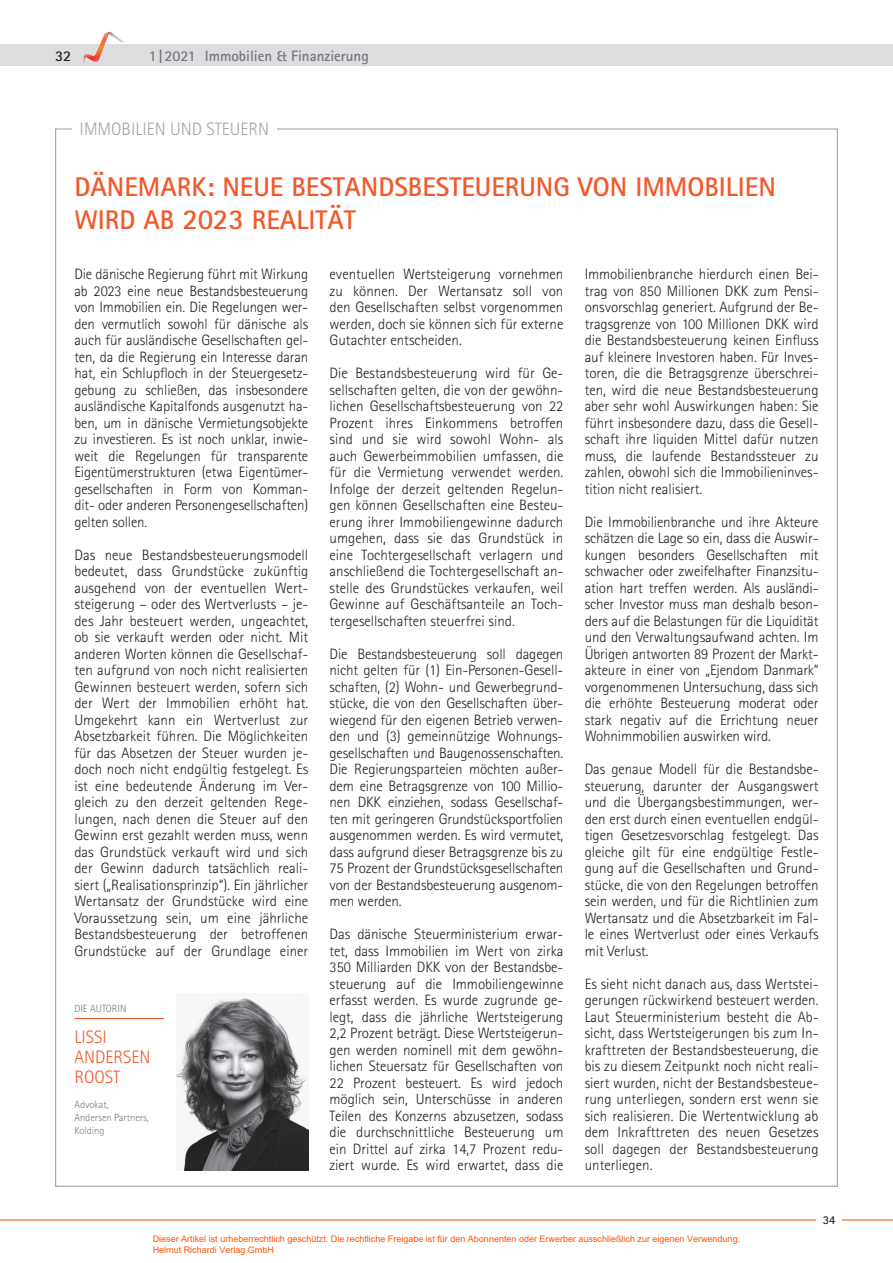
<style>
.page{position:relative;width:893px;height:1263px;background:#fff}
.page>*{position:absolute;margin:0;border:0;box-sizing:border-box;transform-origin:0 0}
.t1{font:700 27px/33px "Rotis Sans Serif";color:#f15929}
.t2{font:300 18px "Rotis Sans Serif";color:#a3a4a8}
.t3{font:300 18px/20.2px "Rotis Sans Serif";color:#f15929}
.t4{font:300 15px/16.5px "Rotis Sans Serif";letter-spacing:-.005em;color:#231f20;text-align:justify}
.t5{font:700 15px "Rotis Sans Serif";color:#76787b}
.t6{font:700 15px "Rotis Sans Serif";color:#231f20}
.t7{font:700 12px "Rotis Sans Serif";color:#231f20}
.t8{font:300 10.5px/12.6px "Rotis Sans Serif";color:#76787b}
.t9{font:9px/10.8px "Arial";color:#ff5400}
.s1{font-size:28.8px}
</style>
<div class="page">
<hr style="left:0;top:1219px;width:893px;height:1px;background:#f15929">
<div style="left:0;top:45px;width:893px;height:21px;background:#dcdddf"></div>
<svg style="left:83px;top:31px;width:41px;height:33px"></svg>
<div style="left:816px;top:1214px;width:26px;height:13px;background:#fff"></div>
<img style="left:176px;top:998px;width:132px;height:172px">
<hr style="left:74px;top:1018px;width:90px;height:1px;background:#f15929">
<p class="t6" style="left:55px;top:46px;width:18px">32</p>
<p class="t5" style="left:149px;top:46px;width:222px">1|2021 Immobilien &amp; Finanzierung</p>
<p class="t2" style="left:80px;top:119px;width:191px">IMMOBILIEN UND STEUERN</p>
<h1 class="t1" style="left:74px;top:170px;width:703px">DÄNEMARK: NEUE BESTANDSBESTEUERUNG VON IMMOBILIEN<br>WIRD AB <span class="s1">2023</span> REALITÄT</h1>
<p class="t4" style="left:74px;top:266px;width:235px">Die dänische Regierung führt mit Wirkung ab 2023 eine neue Bestandsbesteuerung von Immobilien ein. Die Regelungen wer&shy;den vermutlich sowohl für dänische als auch für ausländische Gesellschaften gel&shy;ten, da die Regierung ein Interesse daran hat, ein Schlupfloch in der Steuergesetz&shy;gebung zu schließen, das insbesondere ausländische Kapitalfonds ausgenutzt ha&shy;ben, um in dänische Vermietungsobjekte zu investieren. Es ist noch unklar, inwie&shy;weit die Regelungen für transparente Eigentümerstrukturen (etwa Eigentümer&shy;gesellschaften in Form von Komman&shy;dit- oder anderen Personengesellschaften) gelten sollen.</p>
<p class="t4" style="left:74px;top:546px;width:235px">Das neue Bestandsbesteuerungsmodell bedeutet, dass Grundstücke zukünftig ausgehend von der eventuellen Wert&shy;steigerung – oder des Wertverlusts – je&shy;des Jahr besteuert werden, ungeachtet, ob sie verkauft werden oder nicht. Mit anderen Worten können die Gesellschaf&shy;ten aufgrund von noch nicht realisierten Gewinnen besteuert werden, sofern sich der Wert der Immobilien erhöht hat.<br>Umgekehrt kann ein Wertverlust zur Absetzbarkeit führen. Die Möglichkeiten für das Absetzen der Steuer wurden je&shy;doch noch nicht endgültig festgelegt. Es ist eine bedeutende Änderung im Ver&shy;gleich zu den derzeit geltenden Rege&shy;lungen, nach denen die Steuer auf den Gewinn erst gezahlt werden muss, wenn das Grundstück verkauft wird und sich der Gewinn dadurch tatsächlich reali&shy;siert („Realisationsprinzip“). Ein jährlicher Wertansatz der Grundstücke wird eine Voraussetzung sein, um eine jährliche Bestandsbesteuerung der betroffenen Grundstücke auf der Grundlage einer</p>
<p class="t8" style="left:74px;top:1002px;width:54px">DIE AUTORIN</p>
<p class="t3" style="left:74px;top:1027px;width:77px">LISSI<br>ANDERSEN<br>ROOST</p>
<p class="t8" style="left:74px;top:1098px;width:76px">Advokat,<br>Andersen Partners,<br>Kolding</p>
<p class="t4" style="left:330px;top:266px;width:235px">eventuellen Wertsteigerung vornehmen zu können. Der Wertansatz soll von den Gesellschaften selbst vorgenommen werden, doch sie können sich für externe Gutachter entscheiden.</p>
<p class="t4" style="left:330px;top:365px;width:235px">Die Bestandsbesteuerung wird für Ge&shy;sellschaften gelten, die von der gewöhn&shy;lichen Gesellschaftsbesteuerung von 22<br>Prozent ihres Einkommens betroffen sind und sie wird sowohl Wohn- als auch Gewerbeimmobilien umfassen, die für die Vermietung verwendet werden.<br>Infolge der derzeit geltenden Regelun&shy;gen können Gesellschaften eine Besteu&shy;erung ihrer Immobiliengewinne dadurch umgehen, dass sie das Grundstück in eine Tochtergesellschaft verlagern und anschließend die Tochtergesellschaft an&shy;stelle des Grundstückes verkaufen, weil Gewinne auf Geschäftsanteile an Toch&shy;tergesellschaften steuerfrei sind.</p>
<p class="t4" style="left:330px;top:645px;width:235px">Die Bestandsbesteuerung soll dagegen nicht gelten für (1) Ein-Personen-Gesell&shy;schaften, (2) Wohn- und Gewerbegrund&shy;stücke, die von den Gesellschaften über&shy;wiegend für den eigenen Betrieb verwen&shy;den und (3) gemeinnützige Wohnungs&shy;gesellschaften und Baugenossenschaften.<br>Die Regierungsparteien möchten außer&shy;dem eine Betragsgrenze von 100 Millio&shy;nen DKK einziehen, sodass Gesellschaf&shy;ten mit geringeren Grundstücksportfolien ausgenommen werden. Es wird vermutet, dass aufgrund dieser Betragsgrenze bis zu 75 Prozent der Grundstücksgesellschaften von der Bestandsbesteuerung ausgenom&shy;men werden.</p>
<p class="t4" style="left:330px;top:926px;width:235px">Das dänische Steuerministerium erwar&shy;tet, dass Immobilien im Wert von zirka 350 Milliarden DKK von der Bestandsbe&shy;steuerung auf die Immobiliengewinne erfasst werden. Es wurde zugrunde ge&shy;legt, dass die jährliche Wertsteigerung 2,2 Prozent beträgt. Diese Wertsteigerun&shy;gen werden nominell mit dem gewöhn&shy;lichen Steuersatz für Gesellschaften von 22 Prozent besteuert. Es wird jedoch möglich sein, Unterschüsse in anderen Teilen des Konzerns abzusetzen, sodass die durchschnittliche Besteuerung um ein Drittel auf zirka 14,7 Prozent redu&shy;ziert wurde. Es wird erwartet, dass die</p>
<p class="t4" style="left:585px;top:266px;width:235px">Immobilienbranche hierdurch einen Bei&shy;trag von 850 Millionen DKK zum Pensi&shy;onsvorschlag generiert. Aufgrund der Be&shy;tragsgrenze von 100 Millionen DKK wird die Bestandsbesteuerung keinen Einfluss auf kleinere Investoren haben. Für Inves&shy;toren, die die Betragsgrenze überschrei&shy;ten, wird die neue Bestandsbesteuerung aber sehr wohl Auswirkungen haben: Sie führt insbesondere dazu, dass die Gesell&shy;schaft ihre liquiden Mittel dafür nutzen muss, die laufende Bestandssteuer zu zahlen, obwohl sich die Immobilieninves&shy;tition nicht realisiert.</p>
<p class="t4" style="left:585px;top:513px;width:235px">Die Immobilienbranche und ihre Akteure schätzen die Lage so ein, dass die Auswir&shy;kungen besonders Gesellschaften mit schwacher oder zweifelhafter Finanzsitu&shy;ation hart treffen werden. Als ausländi&shy;scher Investor muss man deshalb beson&shy;ders auf die Belastungen für die Liquidität und den Verwaltungsaufwand achten. Im Übrigen antworten 89 Prozent der Markt&shy;akteure in einer von „Ejendom Danmark“ vorgenommenen Untersuchung, dass sich die erhöhte Besteuerung moderat oder stark negativ auf die Errichtung neuer Wohnimmobilien auswirken wird.</p>
<p class="t4" style="left:585px;top:761px;width:235px">Das genaue Modell für die Bestandsbe&shy;steuerung, darunter der Ausgangswert und die Übergangsbestimmungen, wer&shy;den erst durch einen eventuellen endgül&shy;tigen Gesetzesvorschlag festgelegt. Das gleiche gilt für eine endgültige Festle&shy;gung auf die Gesellschaften und Grund&shy;stücke, die von den Regelungen betroffen sein werden, und für die Richtlinien zum Wertansatz und die Absetzbarkeit im Fal&shy;le eines Wertverlust oder eines Verkaufs mit Verlust.</p>
<p class="t4" style="left:585px;top:975px;width:235px">Es sieht nicht danach aus, dass Wertstei&shy;gerungen rückwirkend besteuert werden.<br>Laut Steuerministerium besteht die Ab&shy;sicht, dass Wertsteigerungen bis zum In&shy;krafttreten der Bestandsbesteuerung, die bis zu diesem Zeitpunkt noch nicht reali&shy;siert wurden, nicht der Bestandsbesteue&shy;rung unterliegen, sondern erst wenn sie sich realisieren. Die Wertentwicklung ab dem Inkrafttreten des neuen Gesetzes soll dagegen der Bestandsbesteuerung unterliegen.</p>
<p class="t7" style="left:823px;top:1212px;width:14px">34</p>
<p class="t9" style="left:153px;top:1233px;width:589px">Dieser Artikel ist urheberrechtlich geschützt. Die rechtliche Freigabe ist für den Abonnenten oder Erwerber ausschließlich zur eigenen Verwendung.<br>Helmut Richardi Verlag GmbH</p>
</div>
